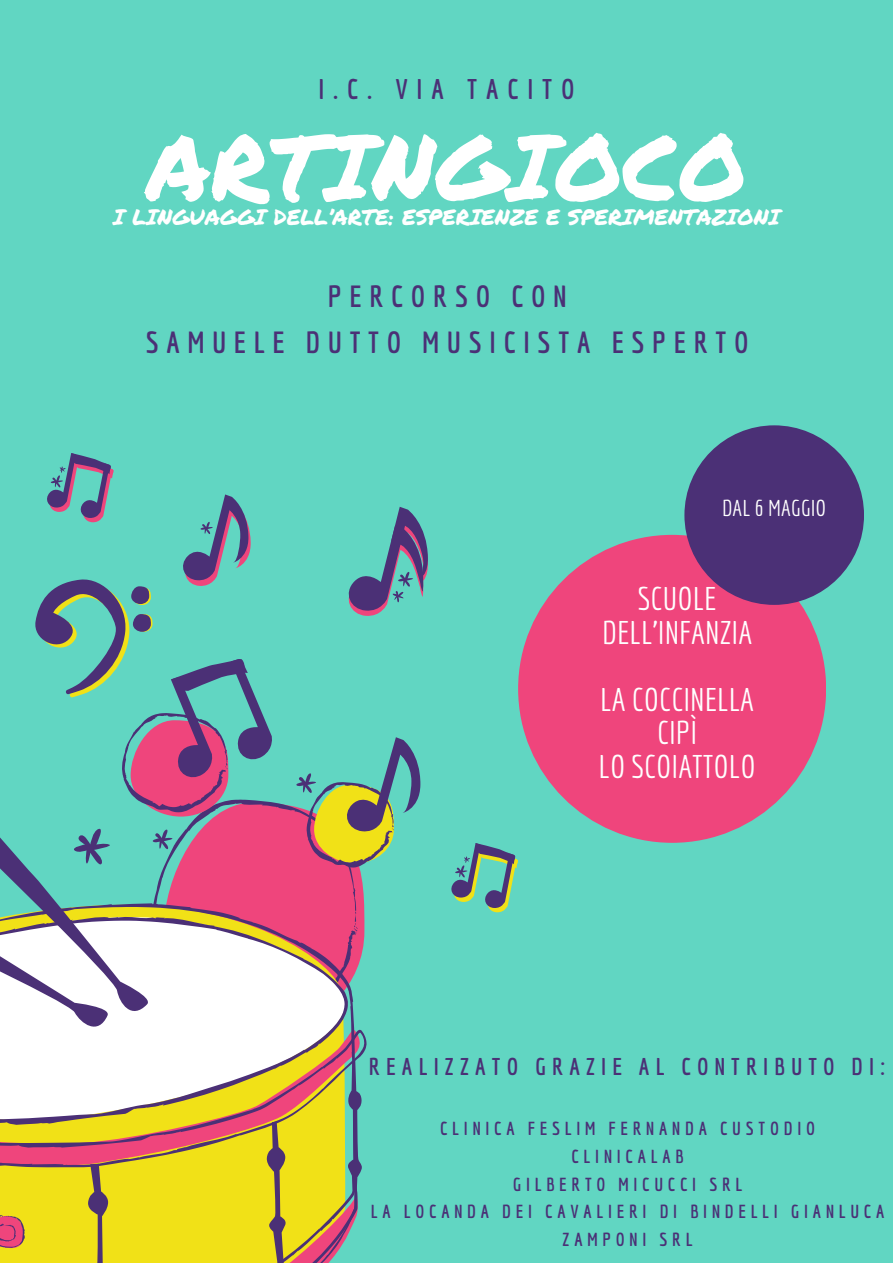
<style>
.page{position:relative;width:893px;height:1263px;background:#61d6c2}
.page>*{position:absolute;margin:0;border:0;box-sizing:border-box;transform-origin:0 0}
.t1{font:91.57px "Permanent Marker";color:#fff}
.t2{font:32.03px/33.5px "Economica";color:#fff;text-align:center}
.t3{font:700 29.85px/45.4px "Economica";letter-spacing:.26em;color:#4b3076;text-align:center}
.t4{font:700 27.75px "Economica";letter-spacing:.32em;color:#4b3076}
.t5{font:700 23.7px "Economica";letter-spacing:.26em;color:#4b3076}
.t6{font:22.35px "Economica";color:#fff}
.t7{font:21.83px "Permanent Marker";color:#fff}
.t8{font:700 18.38px "Economica";letter-spacing:.26em;color:#4b3076}
</style>
<div class="page">
<svg style="left:357px;top:867px;width:8px;height:101px"></svg>
<div style="left:274px;top:802px;width:83px;height:101px;background:#ef457c"></div>
<svg style="left:357px;top:922px;width:1px;height:19px"></svg>
<svg style="left:295px;top:737px;width:126px;height:130px"></svg>
<svg style="left:0;top:903px;width:357px;height:360px;background:#e2c36b"></svg>
<div style="left:518px;top:535px;width:308px;height:307px;background:#ef457c;border-radius:50%"></div>
<div style="left:684px;top:425px;width:180px;height:180px;background:#4b3076;border-radius:50%"></div>
<svg style="left:451px;top:843px;width:67px;height:69px"></svg>
<svg style="left:349px;top:507px;width:79px;height:109px"></svg>
<svg style="left:0;top:453px;width:274px;height:583px"></svg>
<h5 class="t4" style="left:318px;top:73px;width:258px">I.C. VIA TACITO</h5>
<h3 class="t1" style="left:146px;top:99px;width:602px">ARTINGIOCO</h3>
<h3 class="t7" style="left:113px;top:200px;width:668px">I LINGUAGGI DELL’ARTE: ESPERIENZE E SPERIMENTAZIONI</h3>
<p class="t3" style="left:146px;top:274px;width:604px">PERCORSO CON<br>SAMUELE DUTTO MUSICISTA ESPERTO</p>
<h5 class="t6" style="left:722px;top:494px;width:106px">DAL 6 MAGGIO</h5>
<h1 class="t2" style="left:602px;top:581px;width:152px">SCUOLE<br>DELL’INFANZIA</h1>
<p class="t2" style="left:598px;top:682px;width:159px">LA COCCINELLA<br>CIPÌ<br>LO SCOIATTOLO</p>
<p class="t5" style="left:369px;top:1052px;width:517px">REALIZZATO GRAZIE AL CONTRIBUTO DI:</p>
<p class="t8" style="left:440px;top:1118px;width:376px">CLINICA FESLIM FERNANDA CUSTODIO</p>
<p class="t8" style="left:571px;top:1145px;width:114px">CLINICALAB</p>
<h2 class="t8" style="left:513px;top:1173px;width:231px">GILBERTO MICUCCI SRL</h2>
<h2 class="t8" style="left:371px;top:1201px;width:515px">LA LOCANDA DEI CAVALIERI DI BINDELLI GIANLUCA</h2>
<p class="t8" style="left:562px;top:1228px;width:131px">ZAMPONI SRL</p>
</div>
